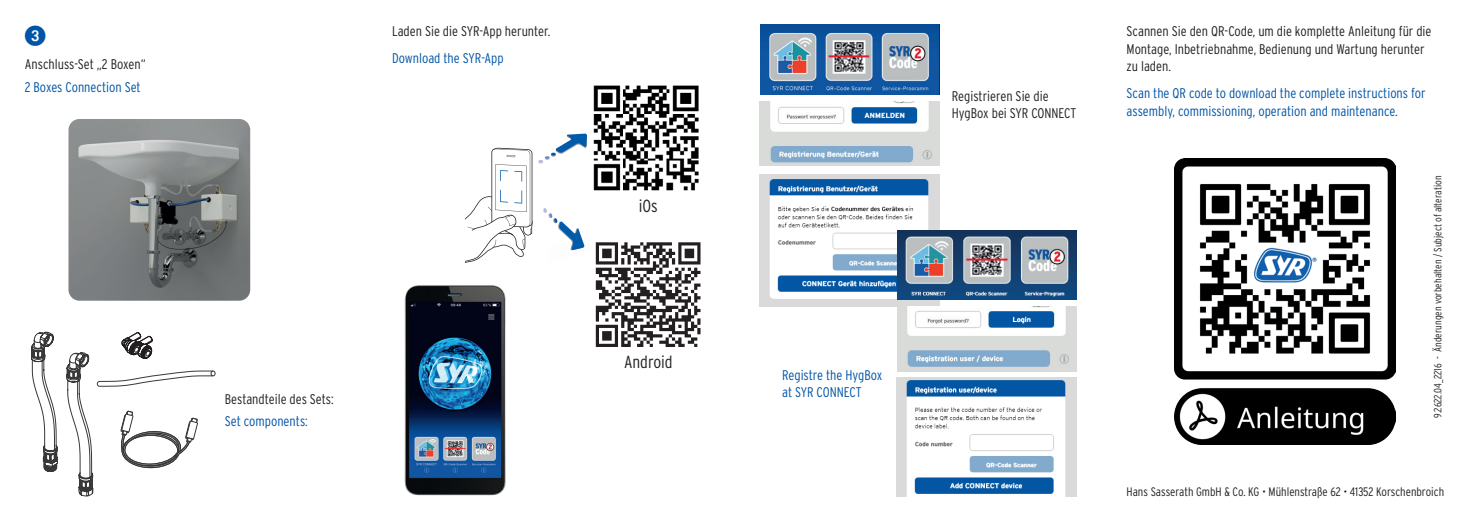
<style>
.page{position:relative;width:1469px;height:521px;background:#fff}
.page>*{position:absolute;margin:0;border:0;box-sizing:border-box;transform-origin:0 0}
.t1{font:21px "European Pi One";color:#0154a6}
.t2{font:300 condensed 17.5px "Interstate";color:#231f20}
.t3{font:300 condensed 14px/17.5px "Interstate";color:#231f20}
.t4{font:300 condensed 14px/17.5px "Interstate";color:#0154a6}
.t5{font:300 condensed 12.25px "Interstate";color:#231f20}
.t6{font:300 condensed 10.5px "Interstate";color:#231f20}
</style>
<div class="page">
<img style="left:68px;top:119px;width:182px;height:182px">
<svg style="left:31px;top:332px;width:184px;height:164px"></svg>
<img style="left:593px;top:85px;width:106px;height:106px">
<svg style="left:465px;top:133px;width:122px;height:130px"></svg>
<img style="left:405px;top:285px;width:100px;height:211px">
<svg style="left:596px;top:242px;width:104px;height:105px"></svg>
<img style="left:760px;top:25px;width:179px;height:69px">
<img style="left:759px;top:101px;width:180px;height:65px">
<img style="left:759px;top:174px;width:180px;height:132px">
<img style="left:897px;top:230px;width:179px;height:70px">
<img style="left:897px;top:307px;width:179px;height:64px">
<img style="left:896px;top:378px;width:180px;height:118px">
<img style="left:1174px;top:158px;width:221px;height:287px">
<h1 class="t1" style="left:25px;top:24px;width:22px">3</h1>
<p class="t3" style="left:392px;top:22px;width:160px">Laden Sie die SYR-App herunter.</p>
<p class="t4" style="left:392px;top:50px;width:113px">Download the SYR-App</p>
<p class="t3" style="left:25px;top:55px;width:122px">Anschluss-Set „2 Boxen“</p>
<p class="t4" style="left:25px;top:78px;width:117px">2 Boxes Connection Set</p>
<p class="t3" style="left:225px;top:390px;width:110px">Bestandteile des Sets:</p>
<p class="t4" style="left:225px;top:412px;width:84px">Set components:</p>
<p class="t2" style="left:639px;top:195px;width:21px">iOs</p>
<p class="t2" style="left:624px;top:352px;width:50px">Android</p>
<p class="t4" style="left:782px;top:366px;width:102px">Registre the HygBox at SYR CONNECT</p>
<p class="t3" style="left:951px;top:87px;width:126px">Registrieren Sie die<br>HygBox bei SYR CONNECT</p>
<p class="t3" style="left:1126px;top:22px;width:306px">Scannen Sie den QR-Code, um die komplette Anleitung für die<br>Montage, Inbetriebnahme, Bedienung und Wartung herunter zu laden.</p>
<p class="t4" style="left:1126px;top:85px;width:300px">Scan the QR code to download the complete instructions for assembly, commissioning, operation and maintenance.</p>
<p class="t6" style="left:1431px;top:418px;width:243px;rotate:-90deg">9.2622.04_2216 - Änderungen vorbehalten / Subject of alteration</p>
<p class="t5" style="left:1126px;top:484px;width:319px">Hans Sasserath GmbH &amp; Co. KG • Mühlenstraße 62 • 41352 Korschenbroich</p>
</div>
